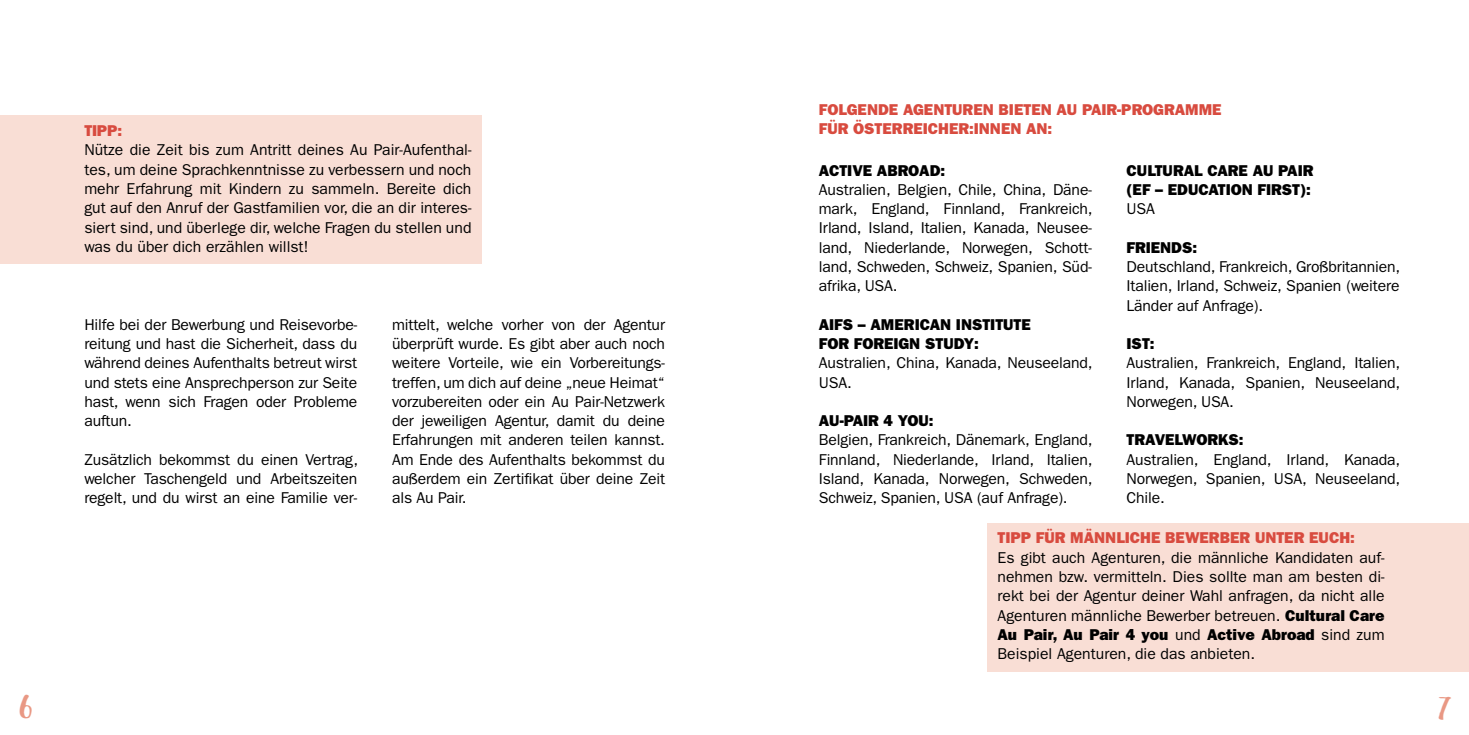
<style>
.page{position:relative;width:1469px;height:735px;background:#fff}
.page>*{position:absolute;margin:0;border:0;box-sizing:border-box;transform-origin:0 0}
.t1{font:44.8px "Debby";color:#e99884}
.t2{font:15.75px/19.2px "ITC Franklin Gothic Std";letter-spacing:-.01em;color:#000;text-align:justify}
.t3{font:15.75px/19.2px "ITC Franklin Gothic Std Hvy";color:#000}
.t4{font:15.75px/19.2px "ITC Franklin Gothic Std Hvy";color:#d84b3f}
.s1{font-family:"ITC Franklin Gothic Std Hvy"}
.s2{font-family:"ITC Franklin Gothic Std"}
</style>
<div class="page">
<div style="left:987px;top:522px;width:481px;height:149px;background:#f9ded5"></div>
<div style="left:0;top:115px;width:481px;height:149px;background:#f9ded5"></div>
<p class="t4" style="left:84px;top:121px;width:39px">TIPP:</p>
<p class="t2" style="left:84px;top:140px;width:388px">Nütze die Zeit bis zum Antritt deines Au Pair-Aufenthal&shy;tes, um deine Sprachkenntnisse zu verbessern und noch mehr Erfahrung mit Kindern zu sammeln. Bereite dich gut auf den Anruf der Gastfamilien vor, die an dir interes&shy;siert sind, und überlege dir, welche Fragen du stellen und was du über dich erzählen willst!</p>
<p class="t2" style="left:84px;top:315px;width:274px">Hilfe bei der Bewerbung und Reisevorbe&shy;reitung und hast die Sicherheit, dass du während deines Aufenthalts betreut wirst und stets eine Ansprechperson zur Seite hast, wenn sich Fragen oder Probleme auftun.</p>
<p class="t2" style="left:84px;top:449px;width:275px">Zusätzlich bekommst du einen Vertrag, welcher Taschengeld und Arbeitszeiten regelt, und du wirst an eine Familie ver-</p>
<p class="t2" style="left:392px;top:315px;width:274px">mittelt, welche vorher von der Agentur überprüft wurde. Es gibt aber auch noch weitere Vorteile, wie ein Vorbereitungs&shy;treffen, um dich auf deine „neue Heimat“ vorzubereiten oder ein Au Pair-Netzwerk der jeweiligen Agentur, damit du deine Erfahrungen mit anderen teilen kannst.<br>Am Ende des Aufenthalts bekommst du außerdem ein Zertifikat über deine Zeit als Au Pair.</p>
<p class="t4" style="left:819px;top:100px;width:404px">FOLGENDE AGENTUREN BIETEN AU PAIR-PROGRAMME<br>FÜR ÖSTERREICHER:INNEN AN:</p>
<p class="t3" style="left:819px;top:160px;width:128px">ACTIVE ABROAD:</p>
<p class="t2" style="left:819px;top:180px;width:275px">Australien, Belgien, Chile, China, Däne&shy;mark, England, Finnland, Frankreich, Irland, Island, Italien, Kanada, Neusee&shy;land, Niederlande, Norwegen, Schott&shy;land, Schweden, Schweiz, Spanien, Süd&shy;afrika, USA.</p>
<p class="t3" style="left:819px;top:314px;width:213px">AIFS – AMERICAN INSTITUTE<br>FOR FOREIGN STUDY:</p>
<p class="t2" style="left:819px;top:353px;width:275px">Australien, China, Kanada, Neuseeland,<br>USA.</p>
<p class="t3" style="left:819px;top:411px;width:116px">AU-PAIR 4 YOU:</p>
<p class="t2" style="left:819px;top:430px;width:275px">Belgien, Frankreich, Dänemark, England, Finnland, Niederlande, Irland, Italien, Island, Kanada, Norwegen, Schweden, Schweiz, Spanien, USA (auf Anfrage).</p>
<p class="t3" style="left:1126px;top:161px;width:188px">CULTURAL CARE AU PAIR (EF – EDUCATION FIRST):</p>
<p class="t2" style="left:1126px;top:199px;width:30px">USA</p>
<p class="t3" style="left:1126px;top:238px;width:72px">FRIENDS:</p>
<p class="t2" style="left:1126px;top:257px;width:275px">Deutschland, Frankreich, Großbritannien, Italien, Irland, Schweiz, Spanien (weitere Länder auf Anfrage).</p>
<p class="t3" style="left:1126px;top:334px;width:30px">IST:</p>
<p class="t2" style="left:1126px;top:353px;width:275px">Australien, Frankreich, England, Italien, Irland, Kanada, Spanien, Neuseeland, Norwegen, USA.</p>
<p class="t3" style="left:1126px;top:430px;width:119px">TRAVELWORKS:</p>
<p class="t2" style="left:1126px;top:449px;width:275px">Australien, England, Irland, Kanada, Norwegen, Spanien, USA, Neuseeland, Chile.</p>
<p class="t4" style="left:997px;top:528px;width:359px">TIPP FÜR MÄNNLICHE BEWERBER UNTER EUCH:</p>
<p class="t2" style="left:997px;top:547px;width:388px">Es gibt auch Agenturen, die männliche Kandidaten auf&shy;nehmen bzw. vermitteln. Dies sollte man am besten di&shy;rekt bei der Agentur deiner Wahl anfragen, da nicht alle Agenturen männliche Bewerber betreuen. <span class="s1">Cultural Care</span></p>
<p class="t3" style="left:997px;top:624px;width:388px">Au Pair, Au Pair 4 you <span class="s2">und</span> Active Abroad <span class="s2">sind zum</span></p>
<p class="t2" style="left:997px;top:643px;width:259px">Beispiel Agenturen, die das anbieten.</p>
<h1 class="t1" style="left:20px;top:674px;width:14px">6</h1>
<h1 class="t1" style="left:1438px;top:674px;width:12px">7</h1>
</div>
